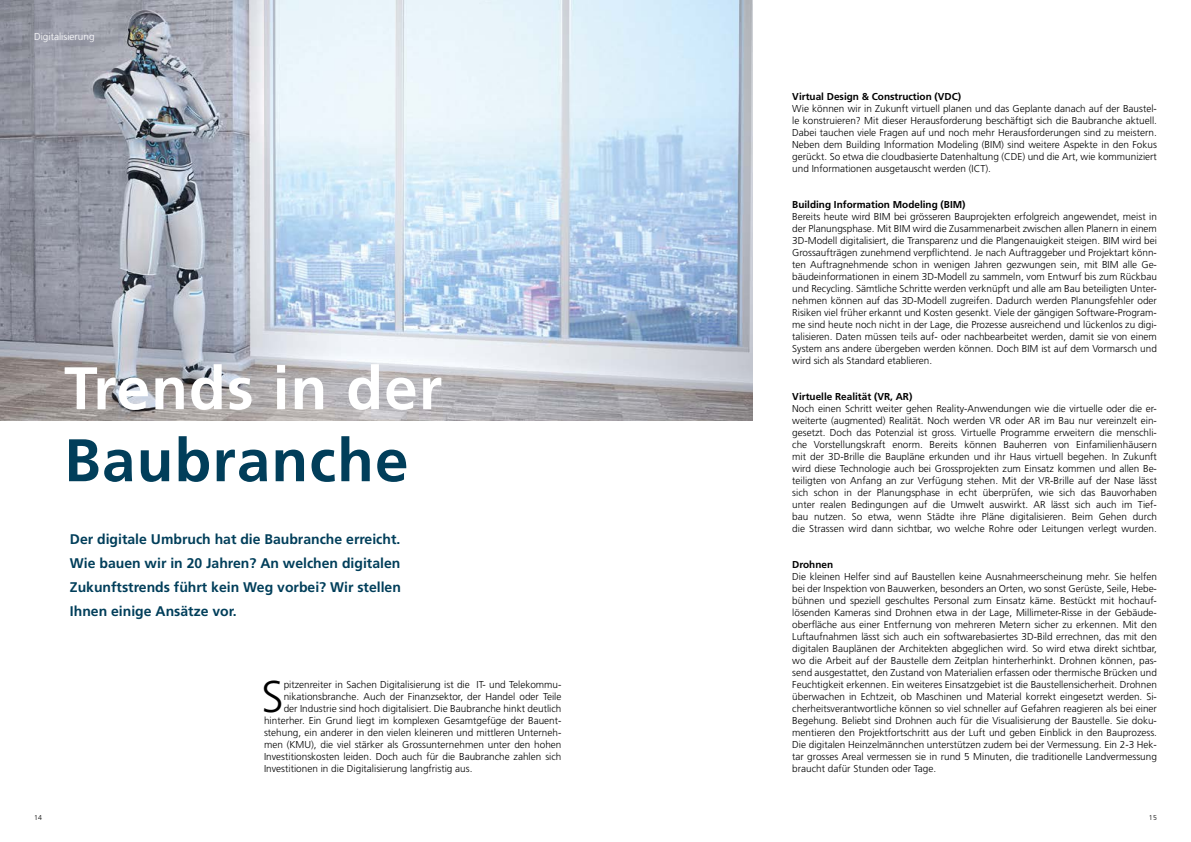
<style>
.page{position:relative;width:1191px;height:842px;background:#fff}
.page>*{position:absolute;margin:0;border:0;box-sizing:border-box;transform-origin:0 0}
.Box_Lauftext{font:700 60px "Frutiger LT Std";letter-spacing:.02em;color:#fff}
.Box_Lauftext-2{font:700 60px "Frutiger LT Std";letter-spacing:.02em;color:#013e5a}
.Lauftext_Grossbuchstaben{font:300 44.4px "Frutiger LT Std";color:#000}
.Einleitungstext{font:700 14px/24px "Frutiger LT Std";color:#013e5a;text-align:justify}
.Lauftext{font:300 10px/12px "Frutiger LT Std";color:#000;text-align:justify}
.Lauftext_Grossbuchstaben-2{font:300 10px "Frutiger LT Std";color:#000}
.Lauftext_Titel{font:700 10px "Frutiger LT Std";color:#000}
.t1{font:300 10px "Frutiger LT Std";color:#fff}
.Fusszeile{font:300 7px "Frutiger LT Std";color:#000}
</style>
<div class="page">
<img style="left:0;top:0;width:753px;height:421px">
<p class="t1" style="left:34px;top:31px;width:62px">Digitalisierung</p>
<p class="Box_Lauftext" style="left:64px;top:353px;width:379px">Trends in der</p>
<p class="Box_Lauftext-2" style="left:64px;top:425px;width:346px">Baubranche</p>
<p class="Einleitungstext" style="left:70px;top:528px;width:332px">Der digitale Umbruch hat die Baubranche erreicht.<br>Wie bauen wir in 20 Jahren? An welchen digitalen Zukunftstrends führt kein Weg vorbei? Wir stellen Ihnen einige Ansätze vor.</p>
<p class="Lauftext_Grossbuchstaben" style="left:261px;top:672px;width:24px">S</p>
<p class="Lauftext_Grossbuchstaben-2" style="left:284px;top:679px;width:279px">pitzenreiter in Sachen Digitalisierung ist die IT- und Telekommu-</p>
<p class="Lauftext_Grossbuchstaben-2" style="left:284px;top:691px;width:279px">nikationsbranche. Auch der Finanzsektor, der Handel oder Teile</p>
<p class="Lauftext_Grossbuchstaben-2" style="left:284px;top:703px;width:279px">der Industrie sind hoch digitalisiert. Die Baubranche hinkt deutlich</p>
<p class="Lauftext_Grossbuchstaben-2" style="left:264px;top:715px;width:299px">hinterher. Ein Grund liegt im komplexen Gesamtgefüge der Bauent-</p>
<p class="Lauftext_Grossbuchstaben-2" style="left:264px;top:727px;width:299px">stehung, ein anderer in den vielen kleineren und mittleren Unterneh-</p>
<p class="Lauftext_Grossbuchstaben-2" style="left:264px;top:739px;width:299px">men (KMU), die viel stärker als Grossunternehmen unter den hohen</p>
<p class="Lauftext_Grossbuchstaben-2" style="left:264px;top:751px;width:299px">Investitionskosten leiden. Doch auch für die Baubranche zahlen sich</p>
<p class="Lauftext_Grossbuchstaben-2" style="left:264px;top:763px;width:210px">Investitionen in die Digitalisierung langfristig aus.</p>
<p class="Lauftext_Titel" style="left:792px;top:91px;width:170px">Virtual Design &amp; Construction (VDC)</p>
<p class="Lauftext" style="left:792px;top:103px;width:366px">Wie können wir in Zukunft virtuell planen und das Geplante danach auf der Baustel&shy;le konstruieren? Mit dieser Herausforderung beschäftigt sich die Baubranche aktuell.<br>Dabei tauchen viele Fragen auf und noch mehr Herausforderungen sind zu meistern.<br>Neben dem Building Information Modeling (BIM) sind weitere Aspekte in den Fokus gerückt. So etwa die cloudbasierte Datenhaltung (CDE) und die Art, wie kommuniziert und Informationen ausgetauscht werden (ICT).</p>
<p class="Lauftext_Titel" style="left:792px;top:199px;width:175px">Building Information Modeling (BIM)</p>
<p class="Lauftext" style="left:792px;top:211px;width:366px">Bereits heute wird BIM bei grösseren Bauprojekten erfolgreich angewendet, meist in der Planungsphase. Mit BIM wird die Zusammenarbeit zwischen allen Planern in einem 3D-Modell digitalisiert, die Transparenz und die Plangenauigkeit steigen. BIM wird bei Grossaufträgen zunehmend verpflichtend. Je nach Auftraggeber und Projektart könn&shy;ten Auftragnehmende schon in wenigen Jahren gezwungen sein, mit BIM alle Ge&shy;bäudeinformationen in einem 3D-Modell zu sammeln, vom Entwurf bis zum Rückbau und Recycling. Sämtliche Schritte werden verknüpft und alle am Bau beteiligten Unter&shy;nehmen können auf das 3D-Modell zugreifen. Dadurch werden Planungsfehler oder Risiken viel früher erkannt und Kosten gesenkt. Viele der gängigen Software-Program&shy;me sind heute noch nicht in der Lage, die Prozesse ausreichend und lückenlos zu digi&shy;talisieren. Daten müssen teils auf- oder nachbearbeitet werden, damit sie von einem System ans andere übergeben werden können. Doch BIM ist auf dem Vormarsch und wird sich als Standard etablieren.</p>
<p class="Lauftext_Titel" style="left:792px;top:391px;width:122px">Virtuelle Realität (VR, AR)</p>
<p class="Lauftext" style="left:792px;top:403px;width:366px">Noch einen Schritt weiter gehen Reality-Anwendungen wie die virtuelle oder die er&shy;weiterte (augmented) Realität. Noch werden VR oder AR im Bau nur vereinzelt ein&shy;gesetzt. Doch das Potenzial ist gross. Virtuelle Programme erweitern die menschli&shy;che Vorstellungskraft enorm. Bereits können Bauherren von Einfamilienhäusern mit der 3D-Brille die Baupläne erkunden und ihr Haus virtuell begehen. In Zukunft wird diese Technologie auch bei Grossprojekten zum Einsatz kommen und allen Be&shy;teiligten von Anfang an zur Verfügung stehen. Mit der VR-Brille auf der Nase lässt sich schon in der Planungsphase in echt überprüfen, wie sich das Bauvorhaben unter realen Bedingungen auf die Umwelt auswirkt. AR lässt sich auch im Tief&shy;bau nutzen. So etwa, wenn Städte ihre Pläne digitalisieren. Beim Gehen durch die Strassen wird dann sichtbar, wo welche Rohre oder Leitungen verlegt wurden.</p>
<p class="Lauftext_Titel" style="left:792px;top:559px;width:42px">Drohnen</p>
<p class="Lauftext" style="left:792px;top:571px;width:366px">Die kleinen Helfer sind auf Baustellen keine Ausnahmeerscheinung mehr. Sie helfen bei der Inspektion von Bauwerken, besonders an Orten, wo sonst Gerüste, Seile, Hebe&shy;bühnen und speziell geschultes Personal zum Einsatz käme. Bestückt mit hochauf&shy;lösenden Kameras sind Drohnen etwa in der Lage, Millimeter-Risse in der Gebäude&shy;oberfläche aus einer Entfernung von mehreren Metern sicher zu erkennen. Mit den Luftaufnahmen lässt sich auch ein softwarebasiertes 3D-Bild errechnen, das mit den digitalen Bauplänen der Architekten abgeglichen wird. So wird etwa direkt sichtbar, wo die Arbeit auf der Baustelle dem Zeitplan hinterherhinkt. Drohnen können, pas&shy;send ausgestattet, den Zustand von Materialien erfassen oder thermische Brücken und Feuchtigkeit erkennen. Ein weiteres Einsatzgebiet ist die Baustellensicherheit. Drohnen überwachen in Echtzeit, ob Maschinen und Material korrekt eingesetzt werden. Si&shy;cherheitsverantwortliche können so viel schneller auf Gefahren reagieren als bei einer Begehung. Beliebt sind Drohnen auch für die Visualisierung der Baustelle. Sie doku&shy;mentieren den Projektfortschritt aus der Luft und geben Einblick in den Bauprozess.<br>Die digitalen Heinzelmännchen unterstützen zudem bei der Vermessung. Ein 2-3 Hek&shy;tar grosses Areal vermessen sie in rund 5 Minuten, die traditionelle Landvermessung braucht dafür Stunden oder Tage.</p>
<p class="Fusszeile" style="left:34px;top:814px;width:10px">14</p>
<p class="Fusszeile" style="left:1148px;top:814px;width:10px">15</p>
</div>
